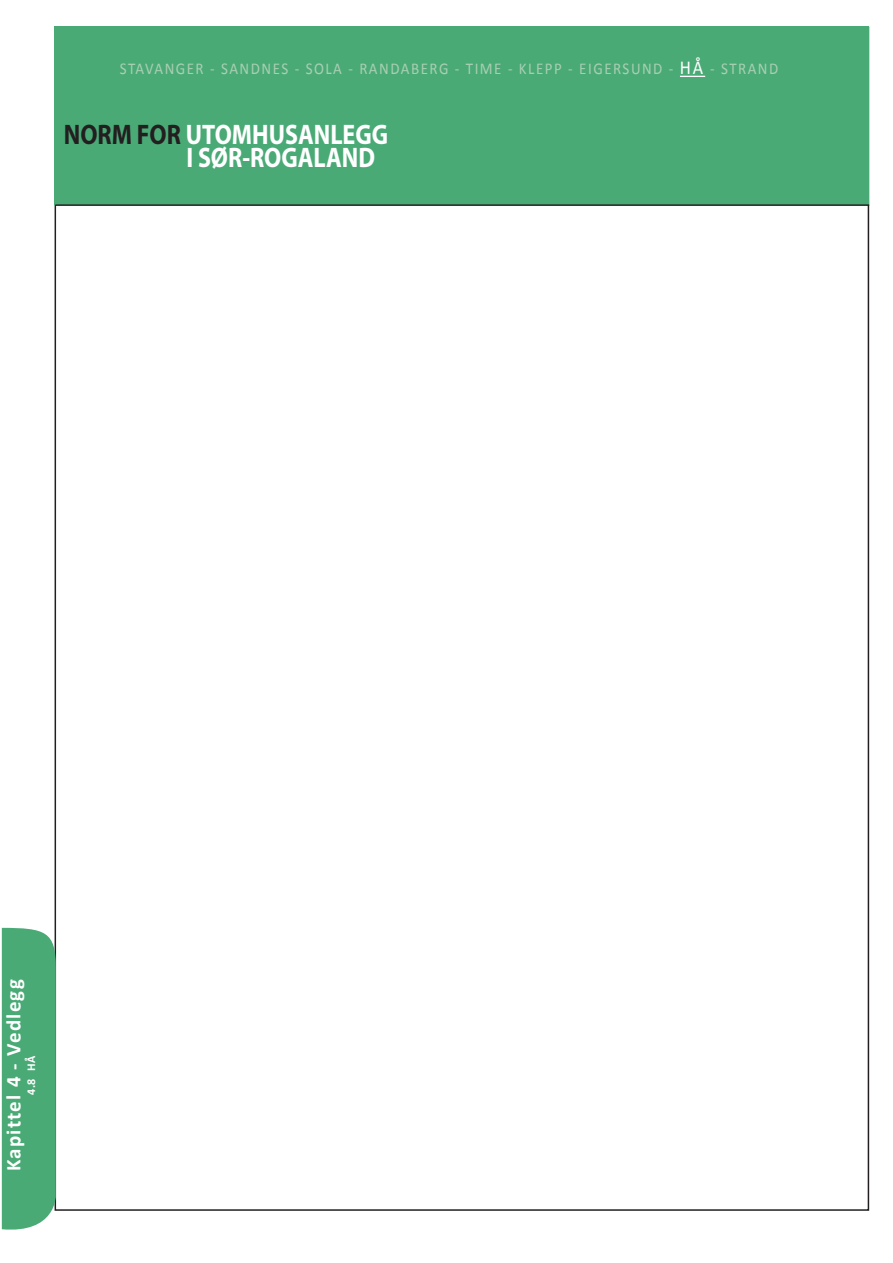
<style>
.page{position:relative;width:893px;height:1263px;background:#fff}
.page>*{position:absolute;margin:0;border:0;box-sizing:border-box;transform-origin:0 0}
.t1{font:700 28.35px/22.5px "Myriad Pro";color:#fff;scale:.85 1}
.Head_3{font:700 21px "Calibri";letter-spacing:.06em;color:#fff}
.t2{font:16.5px "Calibri";letter-spacing:.1em;color:#a9cfb3;scale:.91 1}
.Head_3-2{font:700 12px "Calibri";color:#fff}
.s1{font-size:19.8px;color:#fff}
.s2{color:#231f20}
</style>
<div class="page">
<div style="left:55px;top:27px;width:814px;height:178px;background:#4aaa76"></div>
<svg style="left:680px;top:76px;width:25px;height:1px"></svg>
<hr style="left:55px;top:204px;width:814px;height:2px;background:#231f20">
<div style="left:2px;top:928px;width:54px;height:302px;background:#4aaa76"></div>
<p class="t2" style="left:120px;top:57px;width:725px">STAVANGER - SANDNES - SOLA - RANDABERG - TIME - KLEPP - EIGERSUND - <span class="s1">HÅ</span> - STRAND</p>
<h1 class="t1" style="left:186px;top:122px;width:239px;text-indent:-123px"><span class="s2">NORM FOR</span> UTOMHUSANLEGG<br>I SØR-ROGALAND</h1>
<p class="Head_3" style="left:-1px;top:1171px;width:194px;rotate:-90deg">Kapittel 4 - Vedlegg</p>
<p class="Head_3-2" style="left:23px;top:1095px;width:41px;rotate:-90deg">4.8 HÅ</p>
</div>
